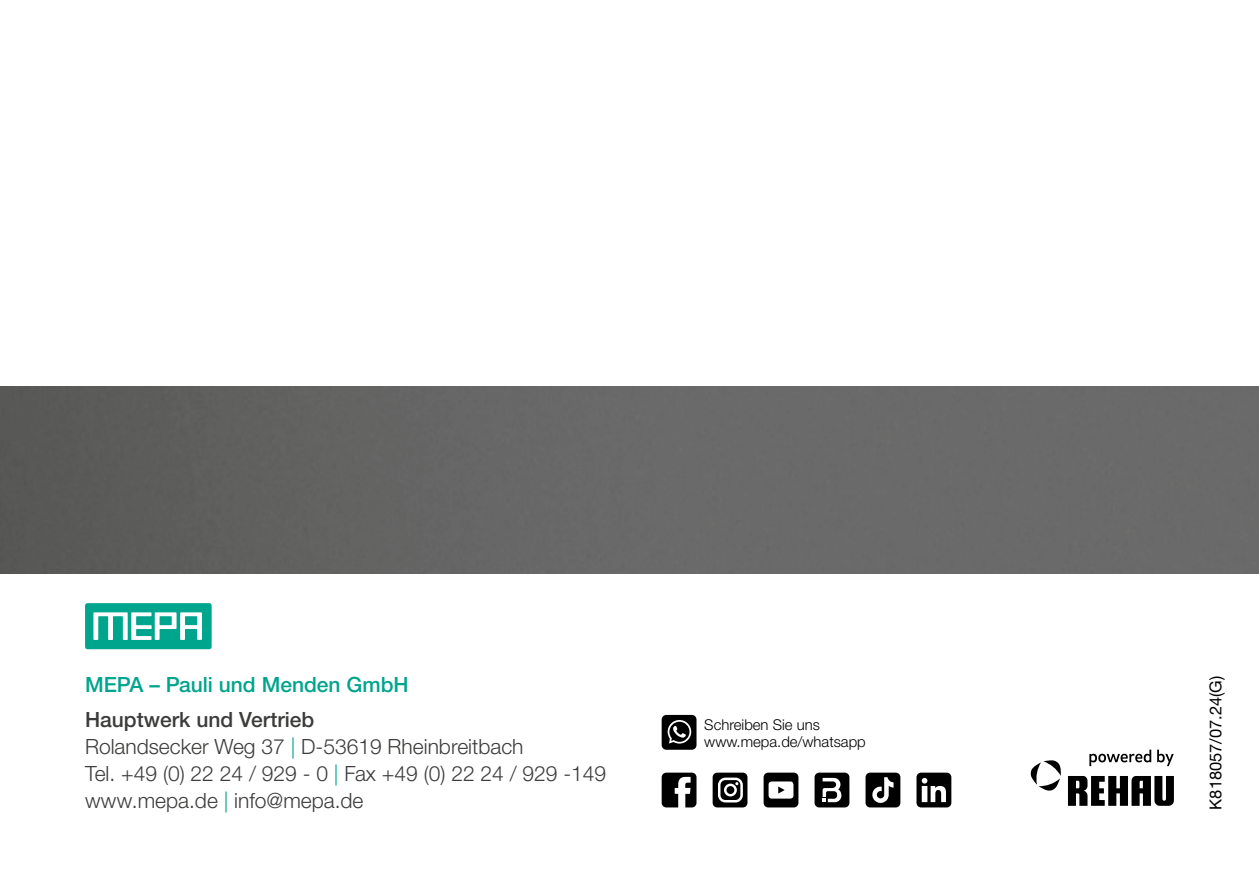
<style>
.page{position:relative;width:1259px;height:893px;background:#fff}
.page>*{position:absolute;margin:0;border:0;box-sizing:border-box;transform-origin:0 0}
.t1{font:300 21px/27px "Helvetica Neue LTW1 G";color:#3c3c3b}
.t2{font:500 21px "Helvetica Neue LTW1 G";color:#00a58d}
.Versionsnummer{font:16.5px "Helvetica Neue LTW1 G";color:#000}
.t3{font:300 15px/17.4px "Helvetica Neue LT Std";color:#000}
.s1{font-weight:500}
.s2{color:#00a58d}
</style>
<div class="page">
<img style="left:0;top:386px;width:1259px;height:187px">
<div style="left:85px;top:603px;width:127px;height:46px;background:#00a58d;border-radius:2px"></div>
<svg style="left:93px;top:612px;width:109px;height:28px"></svg>
<svg style="left:661px;top:715px;width:35px;height:35px"></svg>
<svg style="left:661px;top:773px;width:35px;height:34px"></svg>
<svg style="left:712px;top:773px;width:35px;height:34px"></svg>
<svg style="left:763px;top:773px;width:35px;height:34px"></svg>
<svg style="left:814px;top:773px;width:35px;height:34px"></svg>
<svg style="left:916px;top:773px;width:35px;height:34px"></svg>
<div style="left:865px;top:773px;width:35px;height:34px;background:#000;border-radius:5px"></div>
<svg style="left:872px;top:777px;width:21px;height:26px"></svg>
<svg style="left:1030px;top:760px;width:31px;height:31px"></svg>
<svg style="left:1068px;top:776px;width:106px;height:30px"></svg>
<svg style="left:1089px;top:750px;width:62px;height:16px"></svg>
<svg style="left:1157px;top:750px;width:16px;height:16px"></svg>
<p class="t2" style="left:85px;top:672px;width:325px">MEPA – Pauli und Menden GmbH</p>
<p class="t1" style="left:85px;top:706px;width:523px"><span class="s1">Hauptwerk und Vertrieb<br></span>Rolandsecker Weg 37 <span class="s2">|</span> D-53619 Rheinbreitbach<br>Tel. +49 (0) 22 24 / 929 - 0 <span class="s2">|</span> Fax +49 (0) 22 24 / 929 -149 www.mepa.de <span class="s2">|</span> info@mepa.de</p>
<p class="t3" style="left:704px;top:715px;width:163px">Schreiben Sie uns www.mepa.de/whatsapp</p>
<p class="Versionsnummer" style="left:1205px;top:810px;width:136px;rotate:-90deg">K818057/07.24(G)</p>
</div>
